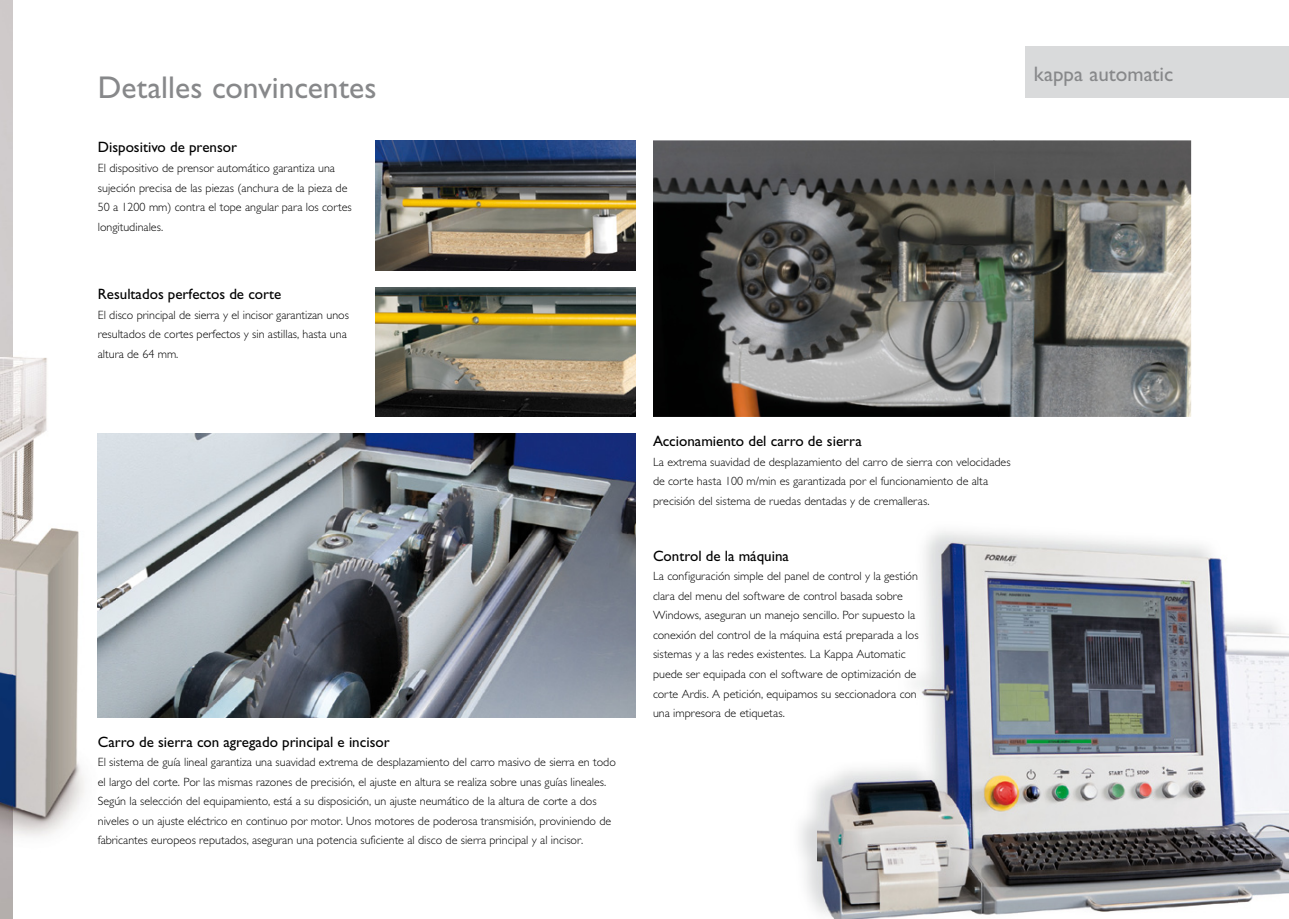
<style>
.page{position:relative;width:1289px;height:919px;background:#fff}
.page>*{position:absolute;margin:0;border:0;box-sizing:border-box;transform-origin:0 0}
.t1{font:31.5px "Gill Sans OT";color:#87888a}
.t2{font:21px "Gill Sans OT";color:#87888a}
.t3{font:15px "Gill Sans OT";color:#000}
.t4{font:300 12px/19.5px "Gill Sans OT";color:#000}
</style>
<div class="page">
<img style="left:1288px;top:527px;width:1px;height:391px">
<img style="left:817px;top:527px;width:471px;height:391px">
<div style="left:1025px;top:47px;width:263px;height:51px;background:#d9dadb"></div>
<img style="left:653px;top:140px;width:340px;height:277px">
<img style="left:993px;top:140px;width:198px;height:277px">
<img style="left:375px;top:287px;width:261px;height:130px">
<img style="left:375px;top:140px;width:261px;height:130px">
<img style="left:0;top:121px;width:116px;height:797px">
<img style="left:98px;top:434px;width:538px;height:283px">
<h1 class="t1" style="left:98px;top:65px;width:280px">Detalles convincentes</h1>
<p class="t3" style="left:98px;top:137px;width:141px">Dispositivo de prensor</p>
<p class="t4" style="left:98px;top:157px;width:255px">El dispositivo de prensor automático garantiza una sujeción precisa de las piezas (anchura de la pieza de 50 a 1200 mm) contra el tope angular para los cortes longitudinales.</p>
<p class="t3" style="left:98px;top:284px;width:185px">Resultados perfectos de corte</p>
<p class="t4" style="left:98px;top:304px;width:253px">El disco principal de sierra y el incisor garantizan unos resultados de cortes perfectos y sin astillas, hasta una altura de 64 mm.</p>
<p class="t3" style="left:98px;top:731px;width:293px">Carro de sierra con agregado principal e incisor</p>
<p class="t4" style="left:98px;top:751px;width:519px">El sistema de guía lineal garantiza una suavidad extrema de desplazamiento del carro masivo de sierra en todo el largo del corte. Por las mismas razones de precisión, el ajuste en altura se realiza sobre unas guías lineales.<br>Según la selección del equipamiento, está a su disposición, un ajuste neumático de la altura de corte a dos niveles o un ajuste eléctrico en continuo por motor. Unos motores de poderosa transmisión, proviniendo de fabricantes europeos reputados, aseguran una potencia suficiente al disco de sierra principal y al incisor.</p>
<h2 class="t2" style="left:1033px;top:59px;width:141px">kappa automatic</h2>
<p class="t3" style="left:653px;top:430px;width:210px">Accionamiento del carro de sierra</p>
<p class="t4" style="left:653px;top:451px;width:359px">La extrema suavidad de desplazamiento del carro de sierra con velocidades de corte hasta 100 m/min es garantizada por el funcionamiento de alta precisión del sistema de ruedas dentadas y de cremalleras.</p>
<p class="t3" style="left:653px;top:545px;width:137px">Control de la máquina</p>
<p class="t4" style="left:653px;top:566px;width:267px">La configuración simple del panel de control y la gestión clara del menu del software de control basada sobre Windows, aseguran un manejo sencillo. Por supuesto la conexión del control de la máquina está preparada a los sistemas y a las redes existentes. La Kappa Automatic puede ser equipada con el software de optimización de corte Ardis. A petición, equipamos su seccionadora con una impresora de etiquetas.</p>
</div>
